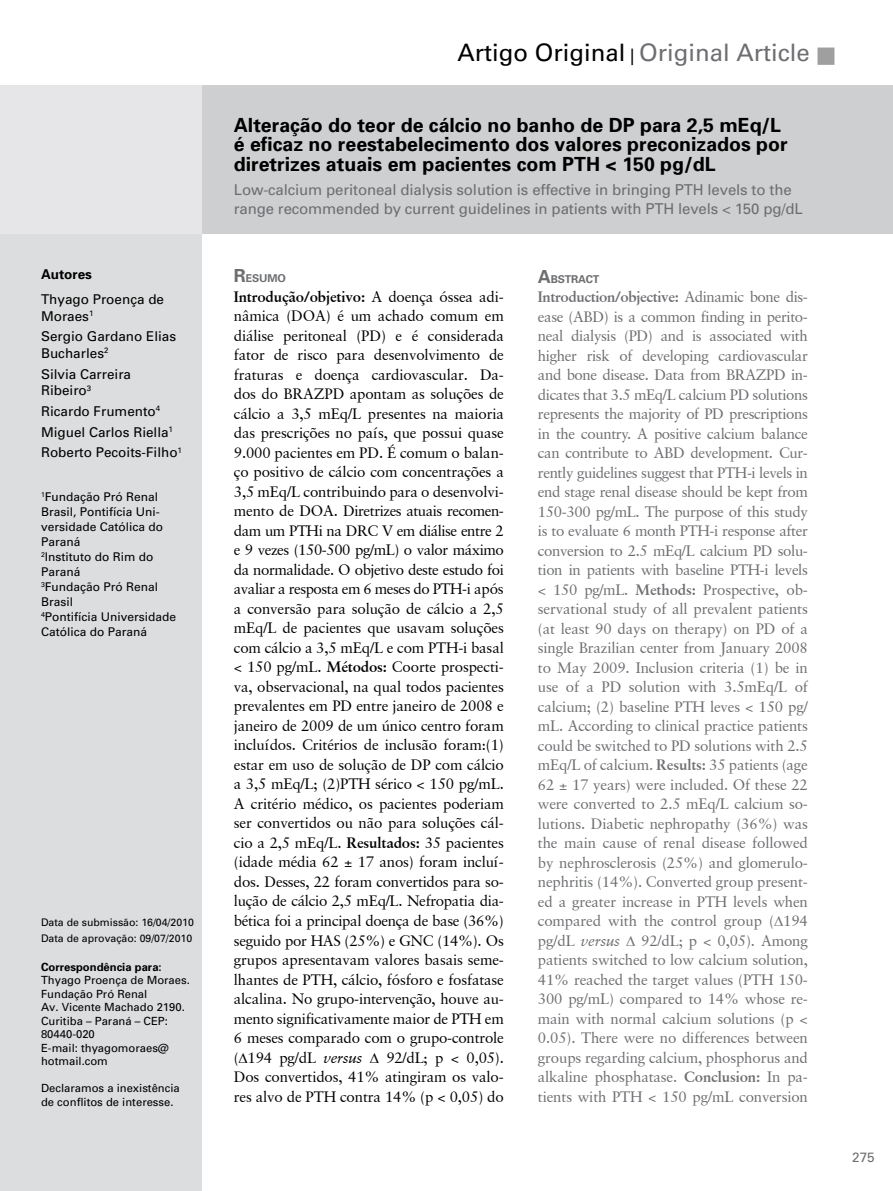
<style>
.page{position:relative;width:893px;height:1191px;background:#fff}
.page>*{position:absolute;margin:0;border:0;box-sizing:border-box;transform-origin:0 0}
.t1{font:24px "Univers LT Std";color:#6d6e71}
.t2{font:19.5px/19.5px "Univers 65 Bold";color:#000}
.t3{font:15px/19.5px "Garamond Retrospective S Si";letter-spacing:-.01em;color:#6d6e71;text-align:justify}
.t4{font:15px/19.5px "Garamond Retrospective S Si";letter-spacing:-.01em;color:#000;text-align:justify}
.t5{font:15px/19.5px "Univers 55";letter-spacing:-.01em;color:#6d6e71}
.t6{font:13.5px/16.5px "Univers 55";color:#000}
.t7{font:13.5px "Univers 65 Bold";color:#000}
.t8{font:13.5px "Univers LT Std";color:#6d6e71}
.t9{font:12px/15px "Univers LT Std";color:#000}
.t10{font:11.25px/13.5px "Univers 55";color:#000}
.t11{font:11.25px "Univers 65 Bold";color:#000}
.t12{font:10.8px "Univers 65 Bold SC600";letter-spacing:-.015em;color:#6d6e71}
.t13{font:10.5px/15.6px "Univers 55";color:#000}
.s1{color:#000}
.s2{font-size:16.5px;color:#000}
.s3{font-size:18px}
.s4{font-weight:700}
.s5{font-style:italic}
</style>
<div class="page">
<div style="left:0;top:85px;width:202px;height:1106px;background:#dcddde"></div>
<div style="left:0;top:85px;width:893px;height:148px;background:linear-gradient(to right,#e0e0e2,#c6c8c9)"></div>
<div style="left:818px;top:48px;width:16px;height:16px;background:#9f9f9f"></div>
<p class="t7" style="left:41px;top:266px;width:53px">Autores</p>
<p class="t6" style="left:41px;top:291px;width:125px">Thyago Proença de<br>Moraes<sup>1</sup></p>
<p class="t6" style="left:41px;top:328px;width:137px">Sergio Gardano Elias<br>Bucharles<sup>2</sup></p>
<p class="t6" style="left:41px;top:366px;width:92px">Silvia Carreira<br>Ribeiro<sup>3</sup></p>
<p class="t6" style="left:41px;top:401px;width:142px;line-height:20.7px">Ricardo Frumento<sup>4<br></sup>Miguel Carlos Riella<sup>1<br></sup>Roberto Pecoits-Filho<sup>1</sup></p>
<p class="t9" style="left:41px;top:490px;width:137px"><sup>1</sup>Fundação Pró Renal<br>Brasil, Pontifícia Uni&shy;versidade Católica do<br>Paraná<br><sup>2</sup>Instituto do Rim do<br>Paraná<br><sup>3</sup>Fundação Pró Renal<br>Brasil<br><sup>4</sup>Pontifícia Universidade<br>Católica do Paraná</p>
<p class="t13" style="left:41px;top:914px;width:154px">Data de submissão: 16/04/2010<br>Data de aprovação: 09/07/2010</p>
<p class="t11" style="left:41px;top:960px;width:122px">Correspondência para:</p>
<p class="t10" style="left:41px;top:973px;width:150px">Thyago Proença de Moraes.<br>Fundação Pró Renal<br>Av. Vicente Machado 2190.<br>Curitiba – Paraná – CEP:<br>80440-020<br>E-mail: thyagomoraes@ hotmail.com</p>
<p class="t10" style="left:41px;top:1081px;width:140px">Declaramos a inexistência de conflitos de interesse.</p>
<h1 class="t1" style="left:458px;top:39px;width:354px"><span class="s1">Artigo Original</span> <span class="s2">|</span> Original Article</h1>
<h2 class="t2" style="left:234px;top:115px;width:555px">Alteração do teor de cálcio no banho de DP para 2,5 mEq/L é eficaz no reestabelecimento dos valores preconizados por diretrizes atuais em pacientes com PTH &lt; 150 pg/dL</h2>
<p class="t5" style="left:234px;top:180px;width:570px">Low-calcium peritoneal dialysis solution is effective in bringing PTH levels to the range recommended by current guidelines in patients with PTH levels &lt; 150 pg/dL</p>
<p class="t12" style="left:234px;top:272px;width:53px"><span class="s3">R</span>ESUMO</p>
<p class="t4" style="left:234px;top:286px;width:272px"><span class="s4">Introdução/objetivo:</span> A doença óssea adi&shy;nâmica (DOA) é um achado comum em diálise peritoneal (PD) e é considerada fator de risco para desenvolvimento de fraturas e doença cardiovascular. Da&shy;dos do BRAZPD apontam as soluções de cálcio a 3,5 mEq/L presentes na maioria das prescrições no país, que possui quase 9.000 pacientes em PD. É comum o balan&shy;ço positivo de cálcio com concentrações a 3,5 mEq/L contribuindo para o desenvolvi&shy;mento de DOA. Diretrizes atuais recomen&shy;dam um PTHi na DRC V em diálise entre 2 e 9 vezes (150-500 pg/mL) o valor máximo da normalidade. O objetivo deste estudo foi avaliar a resposta em 6 meses do PTH-i após a conversão para solução de cálcio a 2,5 mEq/L de pacientes que usavam soluções com cálcio a 3,5 mEq/L e com PTH-i basal &lt; 150 pg/mL. <span class="s4">Métodos:</span> Coorte prospecti&shy;va, observacional, na qual todos pacientes prevalentes em PD entre janeiro de 2008 e janeiro de 2009 de um único centro foram incluídos. Critérios de inclusão foram:(1) estar em uso de solução de DP com cálcio a 3,5 mEq/L; (2)PTH sérico &lt; 150 pg/mL.<br>A critério médico, os pacientes poderiam ser convertidos ou não para soluções cál&shy;cio a 2,5 mEq/L. <span class="s4">Resultados:</span> 35 pacientes (idade média 62 ± 17 anos) foram incluí&shy;dos. Desses, 22 foram convertidos para so&shy;lução de cálcio 2,5 mEq/L. Nefropatia dia&shy;bética foi a principal doença de base (36%) seguido por HAS (25%) e GNC (14%). Os grupos apresentavam valores basais seme&shy;lhantes de PTH, cálcio, fósforo e fosfatase alcalina. No grupo-intervenção, houve au&shy;mento significativamente maior de PTH em 6 meses comparado com o grupo-controle ( 194 pg/dL <span class="s5">versus</span></p>
<p class="t4" style="left:234px;top:1047px;width:271px;text-indent:153px">92/dL; p &lt; 0,05).<br>Dos convertidos, 41% atingiram os valo&shy;res alvo de PTH contra 14% (p &lt; 0,05) do</p>
<p class="t12" style="left:538px;top:272px;width:63px"><span class="s3">A</span>BSTRACT</p>
<p class="t3" style="left:538px;top:287px;width:272px"><span class="s4">Introduction/objective:</span> Adinamic bone dis&shy;ease (ABD) is a common finding in perito&shy;neal dialysis (PD) and is associated with higher risk of developing cardiovascular and bone disease. Data from BRAZPD in&shy;dicates that 3.5 mEq/L calcium PD solutions represents the majority of PD prescriptions in the country. A positive calcium balance can contribute to ABD development. Cur&shy;rently guidelines suggest that PTH-i levels in end stage renal disease should be kept from 150-300 pg/mL. The purpose of this study is to evaluate 6 month PTH-i response after conversion to 2.5 mEq/L calcium PD solu&shy;tion in patients with baseline PTH-i levels &lt; 150 pg/mL. <span class="s4">Methods:</span> Prospective, ob&shy;servational study of all prevalent patients (at least 90 days on therapy) on PD of a single Brazilian center from January 2008 to May 2009. Inclusion criteria (1) be in use of a PD solution with 3.5mEq/L of calcium; (2) baseline PTH leves &lt; 150 pg/ mL. According to clinical practice patients could be switched to PD solutions with 2.5 mEq/L of calcium. <span class="s4">Results:</span> 35 patients (age 62 ± 17 years) were included. Of these 22 were converted to 2.5 mEq/L calcium so&shy;lutions. Diabetic nephropathy (36%) was the main cause of renal disease followed by nephrosclerosis (25%) and glomerulo&shy;nephritis (14%). Converted group present&shy;ed a greater increase in PTH levels when compared with the control group ( 194 pg/dL <span class="s5">versus</span></p>
<p class="t3" style="left:538px;top:930px;width:272px;text-indent:103px">92/dL; p &lt; 0,05). Among patients switched to low calcium solution, 41% reached the target values (PTH 150- 300 pg/mL) compared to 14% whose re&shy;main with normal calcium solutions (p &lt; 0.05). There were no differences between groups regarding calcium, phosphorus and alkaline phosphatase. <span class="s4">Conclusion:</span> In pa&shy;tients with PTH &lt; 150 pg/mL conversion</p>
<p class="t8" style="left:852px;top:1149px;width:24px">275</p>
</div>
